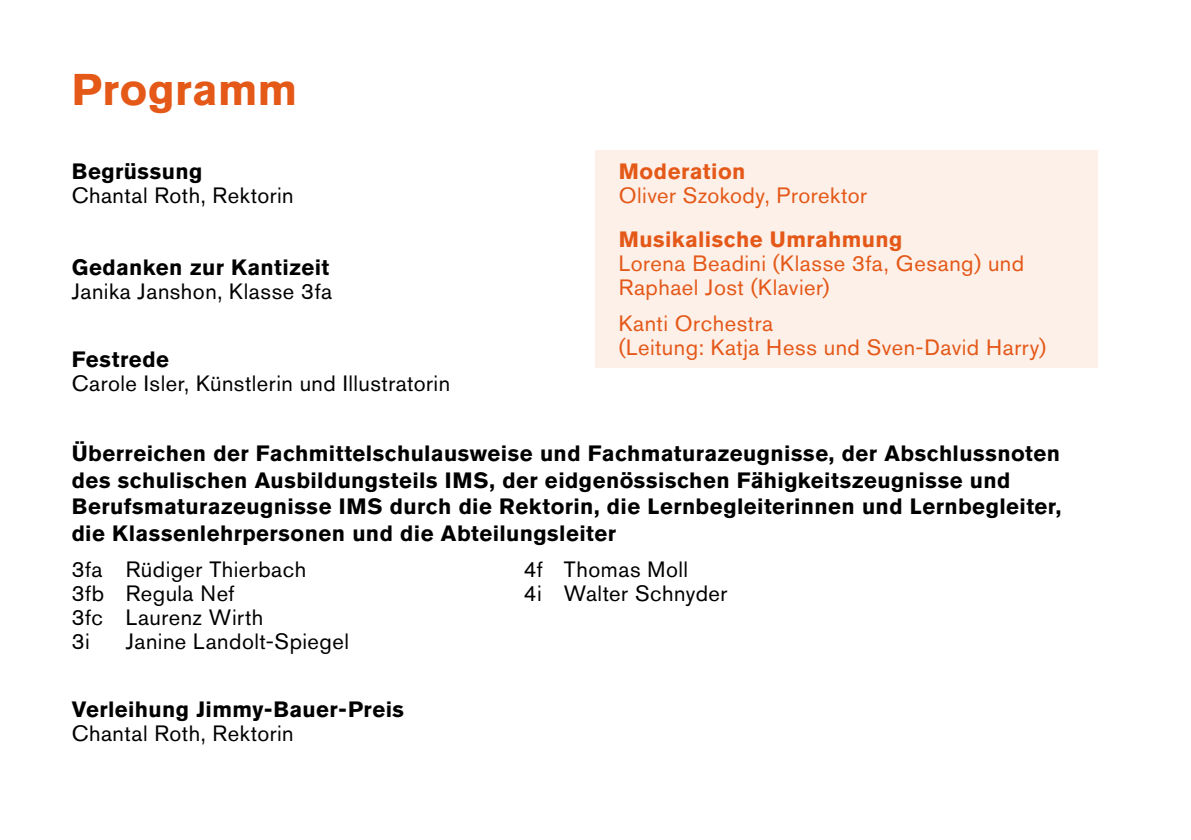
<style>
.page{position:relative;width:1191px;height:840px;background:#fff}
.page>*{position:absolute;margin:0;border:0;box-sizing:border-box;transform-origin:0 0}
.t1{font:700 44px "Akzidenz Grotesk BQ";letter-spacing:.01em;color:#e45818}
.t2{font:700 22px/26.4px "Akzidenz Grotesk BQ";letter-spacing:.02em;color:#000}
.t3{font:22px/24px "Akzidenz Grotesk BQ";letter-spacing:.025em;color:#000}
.t4{font:22px/24px "Akzidenz Grotesk BQ";letter-spacing:.025em;color:#e45818}
.t5{font:700 22px "Akzidenz Grotesk BQ";letter-spacing:.02em;color:#e45818}
</style>
<div class="page">
<div style="left:595px;top:150px;width:503px;height:217px;background:#fdf0e8"></div>
<h1 class="t1" style="left:72px;top:64px;width:227px">Programm</h1>
<p class="t2" style="left:72px;top:158px;width:132px">Begrüssung</p>
<p class="t3" style="left:72px;top:183px;width:223px">Chantal Roth, Rektorin</p>
<p class="t2" style="left:72px;top:254px;width:259px">Gedanken zur Kantizeit</p>
<p class="t3" style="left:72px;top:279px;width:262px">Janika Janshon, Klasse 3fa</p>
<p class="t2" style="left:72px;top:346px;width:99px">Festrede</p>
<p class="t3" style="left:72px;top:371px;width:380px">Carole Isler, Künstlerin und Illustratorin</p>
<p class="t5" style="left:619px;top:158px;width:128px">Moderation</p>
<p class="t4" style="left:619px;top:183px;width:250px">Oliver Szokody, Prorektor</p>
<p class="t5" style="left:619px;top:226px;width:285px">Musikalische Umrahmung</p>
<p class="t4" style="left:619px;top:251px;width:407px">Lorena Beadini (Klasse 3fa, Gesang) und<br>Raphael Jost (Klavier)</p>
<p class="t4" style="left:619px;top:311px;width:429px">Kanti Orchestra<br>(Leitung: Katja Hess und Sven-David Harry)</p>
<p class="t2" style="left:72px;top:440px;width:991px">Überreichen der Fachmittelschulausweise und Fachmaturazeugnisse, der Abschlussnoten des schulischen Ausbildungsteils IMS, der eidgenössischen Fähigkeitszeugnisse und Berufsmaturazeugnisse IMS durch die Rektorin, die Lernbegleiterinnen und Lernbegleiter, die Klassenlehrpersonen und die Abteilungsleiter</p>
<p class="t3" style="left:72px;top:556px;width:236px">3fa Rüdiger Thierbach</p>
<p class="t3" style="left:524px;top:556px;width:166px">4f Thomas Moll</p>
<p class="t3" style="left:72px;top:580px;width:164px">3fb Regula Nef</p>
<p class="t3" style="left:524px;top:580px;width:205px">4i Walter Schnyder</p>
<p class="t3" style="left:72px;top:604px;width:193px">3fc Laurenz Wirth<br>3i</p>
<p class="t3" style="left:126px;top:628px;width:225px">Janine Landolt-Spiegel</p>
<p class="t2" style="left:72px;top:695px;width:334px">Verleihung Jimmy-Bauer-Preis</p>
<p class="t3" style="left:72px;top:720px;width:223px">Chantal Roth, Rektorin</p>
</div>
